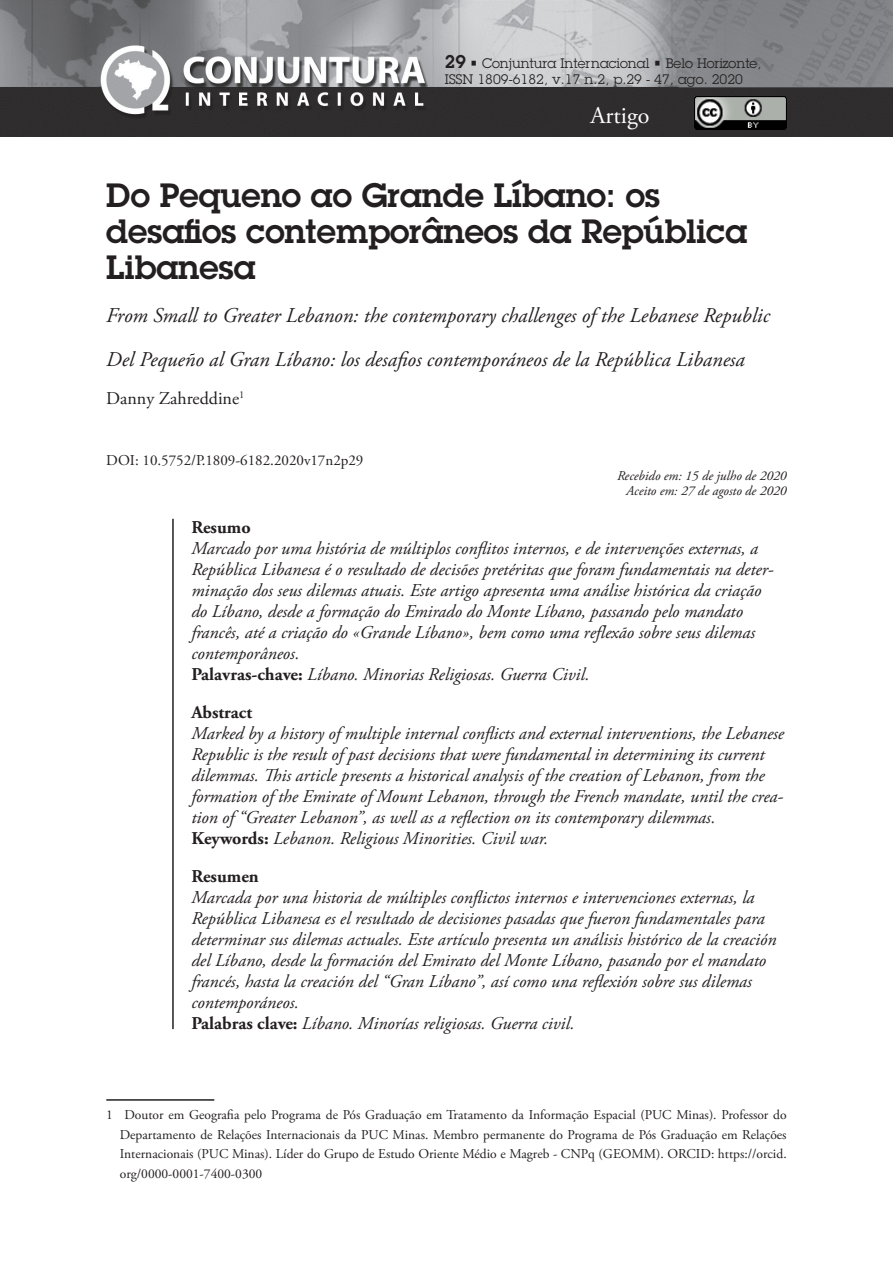
<style>
.page{position:relative;width:893px;height:1263px;background:#fff}
.page>*{position:absolute;margin:0;border:0;box-sizing:border-box;transform-origin:0 0}
._1_Titulo_artigo{font:600 33px/36px "Lubalin Graph Std";color:#231f20}
.t1{font:24px "Adobe Garamond Pro";color:#fff}
._1__Titulo_em_ingles{font:italic 21px "Adobe Garamond Pro";color:#231f20}
.Texto_Resumo{font:italic 18px/21px "Adobe Garamond Pro";color:#231f20}
.Resumo_Abstract{font:700 18px "Adobe Garamond Pro";color:#231f20}
.Autor{font:18px "Adobe Garamond Pro";color:#231f20}
.DOI{font:15px "Adobe Garamond Pro";color:#231f20}
.Referencias_bibliogr{font:13.5px/19.5px "Adobe Garamond Pro";color:#231f20;text-align:justify}
.t2{font:13.5px/16.2px "Lubalin Graph Std";color:#231f20}
.Recebimento_e_aprova{font:italic 13.5px "Adobe Garamond Pro";color:#231f20}
.s1{font-weight:600;font-size:18px}
.s2{font-weight:700;font-style:normal}
</style>
<div class="page">
<hr style="left:106px;top:1099px;width:108px;height:2px;background:#231f20">
<hr style="left:172px;top:519px;width:2px;height:510px;background:#231f20">
<img style="left:0;top:0;width:893px;height:137px">
<img style="left:694px;top:97px;width:93px;height:32px">
<p class="t2" style="left:445px;top:55px;width:318px"><span class="s1">29</span> • Conjuntura Internacional • Belo Horizonte,<br>ISSN 1809-6182, v.17 n.2, p.29 - 47, ago. 2020</p>
<p class="t1" style="left:590px;top:101px;width:61px">Artigo</p>
<p class="_1_Titulo_artigo" style="left:106px;top:176px;width:642px">Do Pequeno ao Grande Líbano: os desafios contemporâneos da República<br>Libanesa</p>
<p class="_1__Titulo_em_ingles" style="left:106px;top:303px;width:665px">From Small to Greater Lebanon: the contemporary challenges of the Lebanese Republic</p>
<p class="_1__Titulo_em_ingles" style="left:106px;top:346px;width:640px">Del Pequeño al Gran Líbano: los desafios contemporáneos de la República Libanesa</p>
<p class="Autor" style="left:106px;top:388px;width:140px">Danny Zahreddine<sup>1</sup></p>
<p class="DOI" style="left:106px;top:451px;width:259px">DOI: 10.5752/P.1809-6182.2020v17n2p29</p>
<p class="Recebimento_e_aprova" style="left:617px;top:467px;width:171px">Recebido em: 15 de julho de 2020</p>
<p class="Recebimento_e_aprova" style="left:626px;top:482px;width:162px">Aceito em: 27 de agosto de 2020</p>
<p class="Resumo_Abstract" style="left:191px;top:517px;width:61px">Resumo</p>
<p class="Texto_Resumo" style="left:191px;top:538px;width:584px">Marcado por uma história de múltiplos conflitos internos, e de intervenções externas, a República Libanesa é o resultado de decisões pretéritas que foram fundamentais na deter&shy;minação dos seus dilemas atuais. Este artigo apresenta uma análise histórica da criação do Líbano, desde a formação do Emirado do Monte Líbano, passando pelo mandato francês, até a criação do «Grande Líbano», bem como uma reflexão sobre seus dilemas contemporâneos.</p>
<p class="Texto_Resumo" style="left:191px;top:664px;width:400px"><span class="s2">Palavras-chave:</span> Líbano. Minorias Religiosas. Guerra Civil.</p>
<p class="Resumo_Abstract" style="left:191px;top:702px;width:62px">Abstract</p>
<p class="Texto_Resumo" style="left:191px;top:723px;width:594px">Marked by a history of multiple internal conflicts and external interventions, the Lebanese Republic is the result of past decisions that were fundamental in determining its current dilemmas. This article presents a historical analysis of the creation of Lebanon, from the formation of the Emirate of Mount Lebanon, through the French mandate, until the crea&shy;tion of “Greater Lebanon”, as well as a reflection on its contemporary dilemmas.</p>
<p class="Texto_Resumo" style="left:191px;top:828px;width:359px"><span class="s2">Keywords:</span> Lebanon. Religious Minorities. Civil war.</p>
<p class="Resumo_Abstract" style="left:191px;top:866px;width:69px">Resumen</p>
<p class="Texto_Resumo" style="left:191px;top:887px;width:587px">Marcada por una historia de múltiples conflictos internos e intervenciones externas, la República Libanesa es el resultado de decisiones pasadas que fueron fundamentales para determinar sus dilemas actuales. Este artículo presenta un análisis histórico de la creación del Líbano, desde la formación del Emirato del Monte Líbano, pasando por el mandato francés, hasta la creación del “Gran Líbano”, así como una reflexión sobre sus dilemas contemporáneos.</p>
<p class="Texto_Resumo" style="left:191px;top:1013px;width:385px"><span class="s2">Palabras clave:</span> Líbano. Minorías religiosas. Guerra civil.</p>
<p class="Referencias_bibliogr" style="left:120px;top:1106px;width:668px;text-indent:-14px">1 Doutor em Geografia pelo Programa de Pós Graduação em Tratamento da Informação Espacial (PUC Minas). Professor do Departamento de Relações Internacionais da PUC Minas. Membro permanente do Programa de Pós Graduação em Relações Internacionais (PUC Minas). Líder do Grupo de Estudo Oriente Médio e Magreb - CNPq (GEOMM). ORCID: https://orcid. org/0000-0001-7400-0300</p>
</div>
